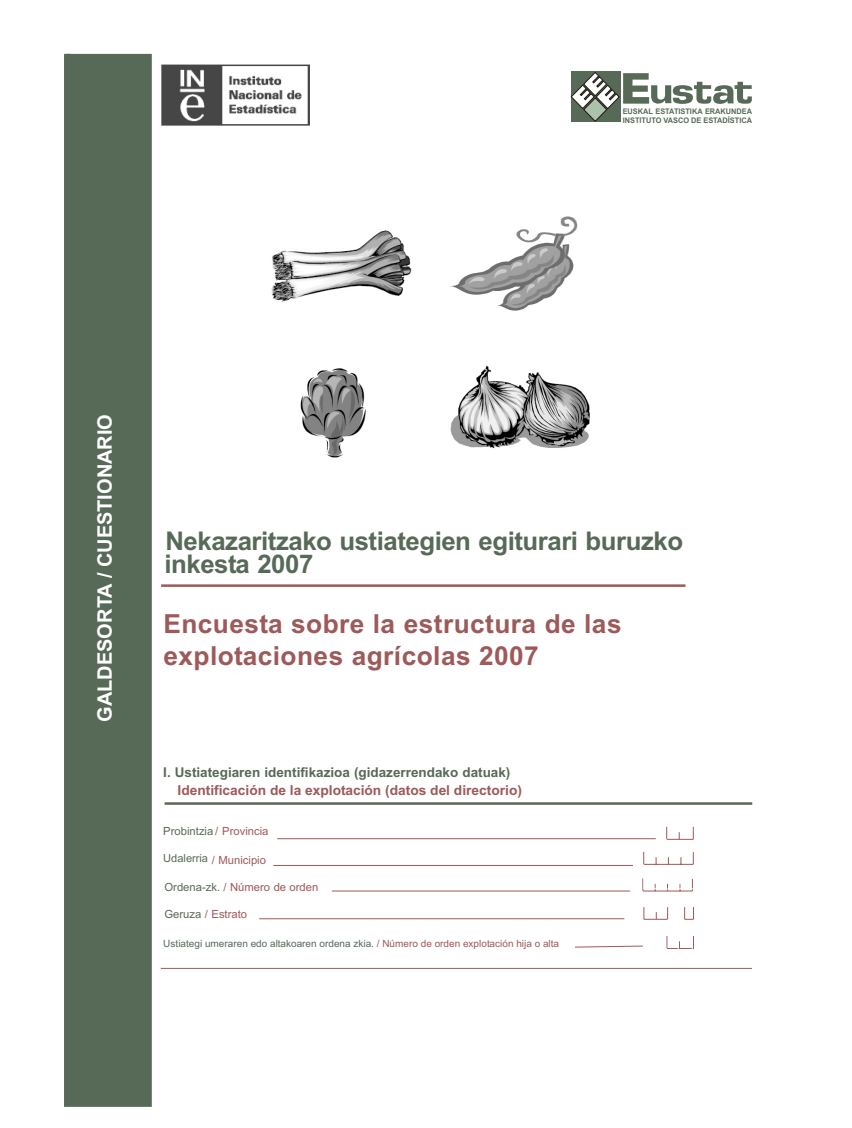
<style>
.page{position:relative;width:852px;height:1128px;background:#fff}
.page>*{position:absolute;margin:0;border:0;box-sizing:border-box;transform-origin:0 0}
.t1{font:700 26.25px/31.5px "Arial";letter-spacing:.015em;color:#9e5959}
.t2{font:700 25.75px/23px "Arial";letter-spacing:-.015em;color:#576957}
.t3{font:700 20px "Arial";color:#fff}
.t4{font:700 13.75px "Arial";color:#9e5959}
.t5{font:700 13.5px "Arial";color:#576957}
.t6{font:11.25px "Arial";color:#9e5959}
.t7{font:11.25px "Arial";color:#576957}
.t8{font:10px "Arial";color:#576959}
.t9{font:700 7.75px/8.6px "Arial";color:#576957;scale:.96 1}
.s1{color:#9e5959}
.s2{font-size:11px;color:#576957}
.s3{color:#576957}
</style>
<div class="page">
<hr style="left:164px;top:802px;width:588px;height:2px;background:#576957">
<div style="left:64px;top:54px;width:88px;height:1052px;background:#576957"></div>
<hr style="left:161px;top:584px;width:524px;height:3px;background:#9e5959">
<hr style="left:273px;top:865px;width:359px;height:1px;background:#9e5959">
<hr style="left:643px;top:864px;width:50px;height:1px;background:#9e5959">
<svg style="left:643px;top:851px;width:1px;height:13px"></svg>
<svg style="left:692px;top:852px;width:1px;height:12px"></svg>
<svg style="left:684px;top:907px;width:10px;height:13px"></svg>
<hr style="left:642px;top:890px;width:50px;height:1px;background:#9e5959">
<hr style="left:277px;top:838px;width:378px;height:1px;background:#9e5959">
<svg style="left:666px;top:826px;width:27px;height:14px"></svg>
<svg style="left:643px;top:907px;width:25px;height:13px"></svg>
<hr style="left:161px;top:968px;width:590px;height:1px;background:#9e5959">
<svg style="left:642px;top:878px;width:2px;height:12px"></svg>
<svg style="left:654px;top:883px;width:3px;height:8px"></svg>
<svg style="left:679px;top:883px;width:2px;height:8px"></svg>
<svg style="left:692px;top:878px;width:1px;height:12px"></svg>
<svg style="left:666px;top:936px;width:28px;height:13px"></svg>
<hr style="left:332px;top:890px;width:298px;height:1px;background:#9e5959">
<svg style="left:575px;top:945px;width:68px;height:2px"></svg>
<hr style="left:259px;top:918px;width:365px;height:1px;background:#9e5959">
<svg style="left:570px;top:72px;width:181px;height:50px"></svg>
<img style="left:271px;top:230px;width:141px;height:72px">
<img style="left:449px;top:216px;width:129px;height:95px">
<img style="left:300px;top:368px;width:66px;height:90px">
<img style="left:450px;top:365px;width:140px;height:84px">
<img style="left:161px;top:64px;width:149px;height:62px">
<p class="t9" style="left:622px;top:108px;width:136px">EUSKAL ESTATISTIKA ERAKUNDEA<br>INSTITUTO VASCO DE ESTADÍSTICA</p>
<h3 class="t3" style="left:97px;top:722px;width:309px;rotate:-90deg">GALDESORTA / CUESTIONARIO</h3>
<h2 class="t2" style="left:164px;top:532px;width:520px">Nekazaritzako ustiategien egiturari buruzko inkesta 2007</h2>
<h1 class="t1" style="left:163px;top:611px;width:459px">Encuesta sobre la estructura de las explotaciones agrícolas 2007</h1>
<h3 class="t5" style="left:163px;top:767px;width:348px">I. Ustiategiaren identifikazioa (gidazerrendako datuak)</h3>
<h3 class="t4" style="left:177px;top:784px;width:346px">Identificación de la explotación (datos del directorio)</h3>
<p class="t7" style="left:163px;top:826px;width:107px">Probintzia <span class="s1">/ Provincia</span></p>
<p class="t6" style="left:163px;top:855px;width:104px"><span class="s2">Udalerria</span> / Municipio</p>
<p class="t6" style="left:164px;top:882px;width:155px"><span class="s3">Ordena-zk.</span> / Número de orden</p>
<p class="t6" style="left:164px;top:909px;width:84px"><span class="s3">Geruza</span> / Estrato</p>
<p class="t8" style="left:163px;top:939px;width:397px">Ustiategi umeraren edo altakoaren ordena zkia. <span class="s1">/ Número de orden explotación hija o alta</span></p>
</div>
